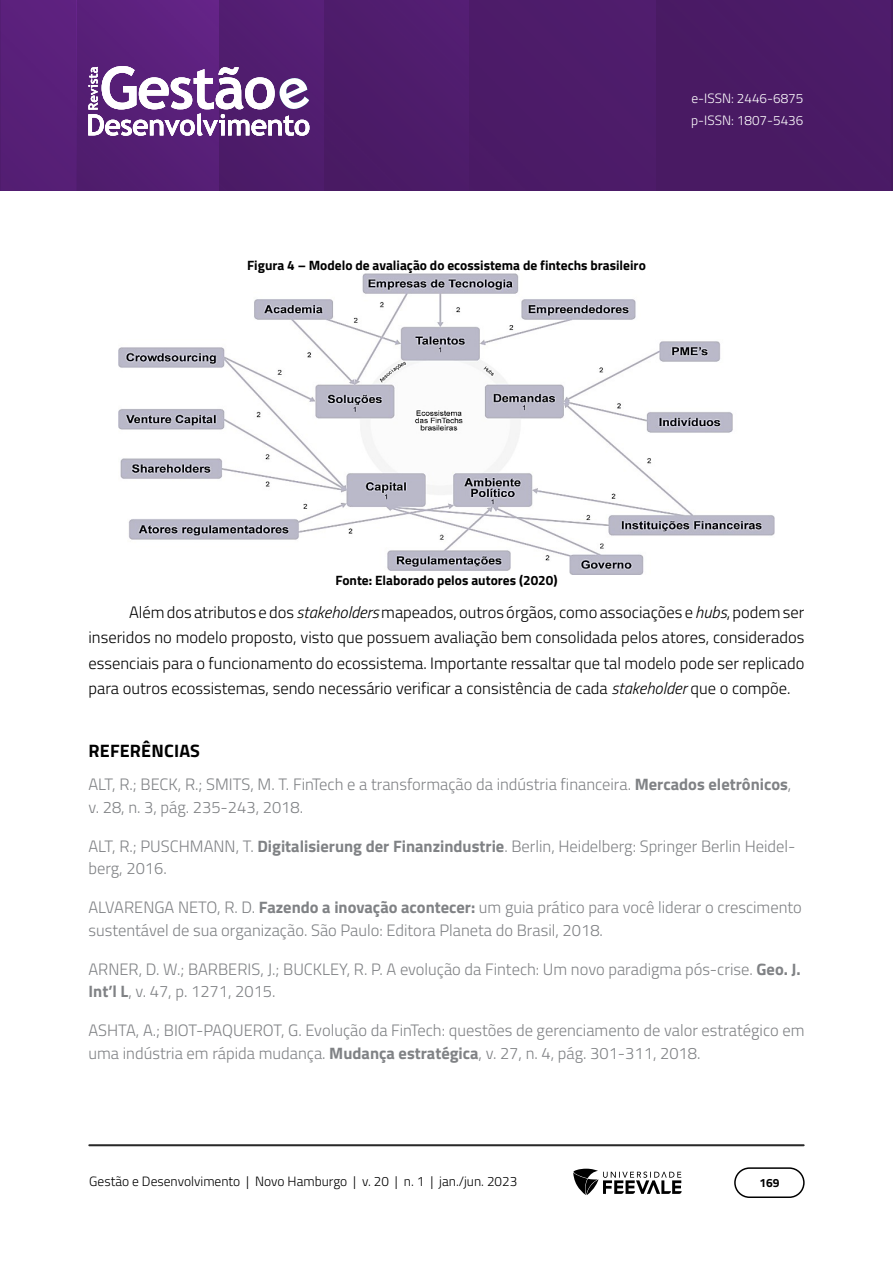
<style>
.page{position:relative;width:893px;height:1263px;background:#fff}
.page>*{position:absolute;margin:0;border:0;box-sizing:border-box;transform-origin:0 0}
.TITULO_1{font:700 18px "Titillium Web";letter-spacing:.01em;color:#000}
.Referências{font:300 16.5px/22.5px "Titillium Web";color:#808285}
.Corpo_de_texto{font:300 16.5px/25.5px "Titillium Web";color:#000;text-align:justify}
.t1{font:300 13.5px "Titillium Web";color:#000}
.Legenda_FIGURA{font:700 13.5px "Titillium Web";color:#000}
.fonte_FIGURA{font:700 13.5px "Titillium Web";color:#000}
.t2{font:300 13.5px/22.5px "Titillium Web";color:#fff}
.t3{font:700 12px "Titillium Web";color:#000}
.s1{font-style:italic}
.s2{font-weight:700}
</style>
<div class="page">
<img style="left:0;top:0;width:890px;height:191px">
<hr style="left:219px;top:0;width:1px;height:191px;background:#4f1d6d">
<img style="left:76px;top:0;width:1px;height:191px">
<hr style="left:657px;top:0;width:1px;height:191px;background:#491a63">
<hr style="left:89px;top:1144px;width:715px;height:2px;background:#282828">
<div style="left:734px;top:1167px;width:71px;height:31px;border:2px solid #000;border-radius:15px"></div>
<svg style="left:573px;top:1169px;width:109px;height:26px"></svg>
<svg style="left:88px;top:66px;width:221px;height:70px"></svg>
<img style="left:119px;top:274px;width:655px;height:300px">
<p class="t2" style="left:691px;top:86px;width:114px">e-ISSN: 2446-6875 p-ISSN: 1807-5436</p>
<p class="Legenda_FIGURA" style="left:247px;top:255px;width:400px">Figura 4 – Modelo de avaliação do ecossistema de fintechs brasileiro</p>
<p class="fonte_FIGURA" style="left:335px;top:570px;width:224px">Fonte: Elaborado pelos autores (2020)</p>
<p class="Corpo_de_texto" style="left:88px;top:598px;width:717px;text-indent:40px">Além dos atributos e dos <span class="s1">stakeholders</span> mapeados, outros órgãos, como associações e <span class="s1">hubs</span>, podem ser inseridos no modelo proposto, visto que possuem avaliação bem consolidada pelos atores, considerados essenciais para o funcionamento do ecossistema. Importante ressaltar que tal modelo pode ser replicado para outros ecossistemas, sendo necessário verificar a consistência de cada <span class="s1">stakeholder</span> que o compõe.</p>
<p class="TITULO_1" style="left:89px;top:737px;width:113px">REFERÊNCIAS</p>
<p class="Referências" style="left:88px;top:772px;width:704px">ALT, R.; BECK, R.; SMITS, M. T. FinTech e a transformação da indústria financeira. <span class="s2">Mercados eletrônicos</span>, v. 28, n. 3, pág. 235-243, 2018.</p>
<p class="Referências" style="left:88px;top:834px;width:708px">ALT, R.; PUSCHMANN, T. <span class="s2">Digitalisierung der Finanzindustrie</span>. Berlin, Heidelberg: Springer Berlin Heidel&shy;berg, 2016.</p>
<p class="Referências" style="left:88px;top:895px;width:715px">ALVARENGA NETO, R. D. <span class="s2">Fazendo a inovação acontecer:</span> um guia prático para você liderar o crescimento sustentável de sua organização. São Paulo: Editora Planeta do Brasil, 2018.</p>
<p class="Referências" style="left:88px;top:957px;width:714px">ARNER, D. W.; BARBERIS, J.; BUCKLEY, R. P. A evolução da Fintech: Um novo paradigma pós-crise. <span class="s2">Geo. J.<br>Int’l L</span>, v. 47, p. 1271, 2015.</p>
<p class="Referências" style="left:88px;top:1018px;width:717px">ASHTA, A.; BIOT-PAQUEROT, G. Evolução da FinTech: questões de gerenciamento de valor estratégico em uma indústria em rápida mudança. <span class="s2">Mudança estratégica</span>, v. 27, n. 4, pág. 301-311, 2018.</p>
<p class="t1" style="left:89px;top:1171px;width:429px">Gestão e Desenvolvimento | Novo Hamburgo | v. 20 | n. 1 | jan./jun. 2023</p>
<p class="t3" style="left:759px;top:1174px;width:22px">169</p>
</div>
